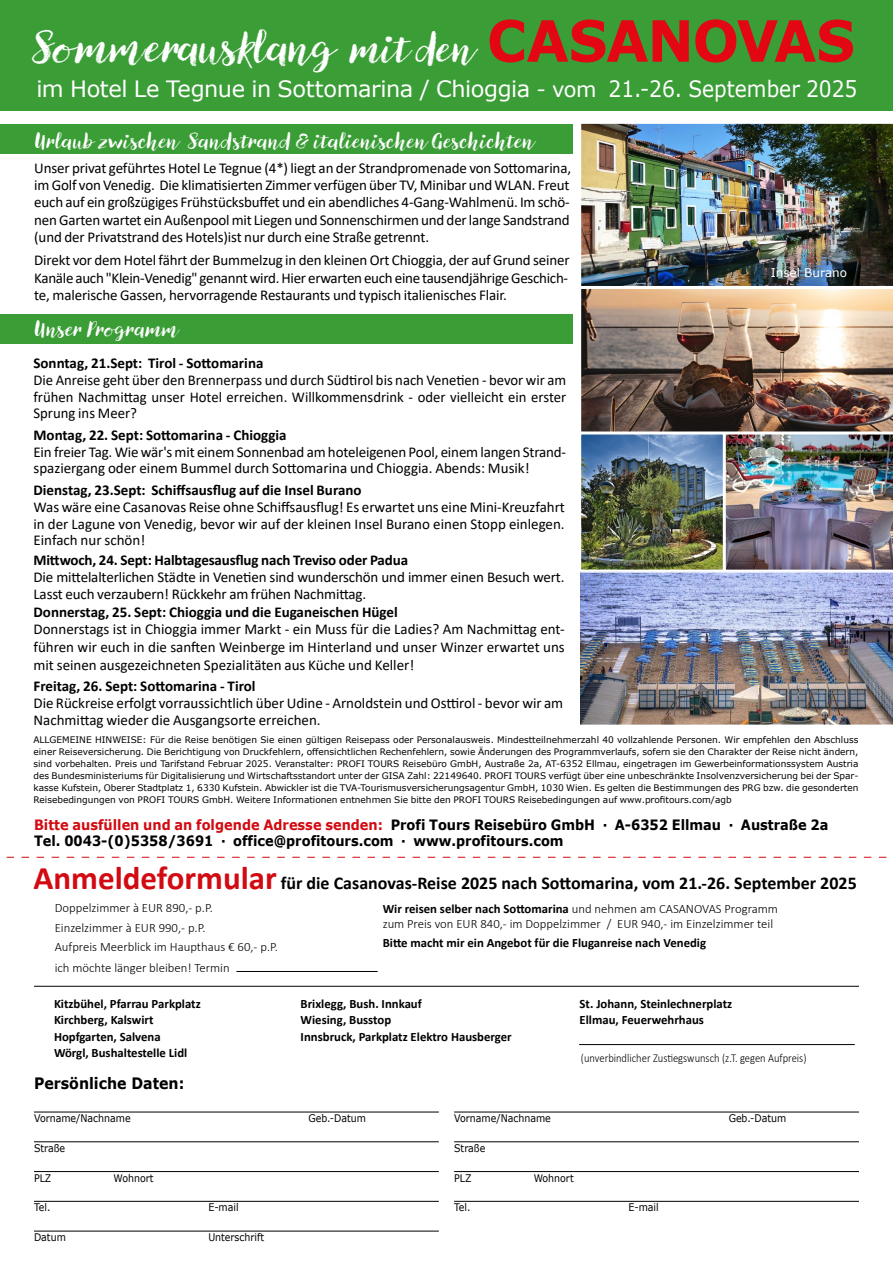
<style>
.page{position:relative;width:893px;height:1263px;background:#fff}
.page>*{position:absolute;margin:0;border:0;box-sizing:border-box;transform-origin:0 0}
.t1{font:43.5px "Canvas Script";letter-spacing:-.005em;color:#fff;scale:1.08 1}
.t2{font:22.5px "Verdana";letter-spacing:-.015em;color:#fff}
.t3{font:21px "Canvas Script";color:#fff;scale:1.08 1}
.t4{font:700 18px "Calibri";color:#000}
.t5{font:700 15.75px "Verdana";color:#000;scale:.9 1}
.t6{font:15px/17.2px "Calibri";letter-spacing:-.01em;color:#000;text-align:justify}
.t7{font:700 15px "Calibri";color:#000}
.t8{font:700 14.25px/16.5px "Verdana";color:#000;scale:.91 1}
.t9{font:700 12.75px/16.5px "Calibri";color:#000}
.t10{font:300 12.75px/19.2px "Calibri";color:#000}
.t11{font:300 12px "Calibri";color:#000;scale:.88 1}
.t12{font:12px "Verdana";color:#fff}
.t13{font:10.5px "Verdana";color:#000;scale:.9 1}
.t14{font:9px/12px "Verdana";color:#000;text-align:justify}
.s1{font-size:40.5px}
.s2{font-family:"Verdana";font-weight:700;font-size:57px;color:#e30613}
.s3{font-size:21px}
.s4{color:#d20a11}
.s5{font-size:33px;color:#d20a11}
.s6{font-weight:700}
</style>
<div class="page">
<div style="left:0;top:124px;width:572px;height:30px;background:#3a9d36"></div>
<div style="left:0;top:314px;width:572px;height:30px;background:#3a9d36"></div>
<div style="left:0;top:0;width:893px;height:110px;background:#3a9d36"></div>
<svg style="left:6px;top:857px;width:881px;height:1px"></svg>
<hr style="left:579px;top:1044px;width:276px;height:1px;background:#000">
<hr style="left:34px;top:1112px;width:405px;height:1px;background:#000">
<hr style="left:454px;top:1112px;width:405px;height:1px;background:#000">
<hr style="left:34px;top:1141px;width:405px;height:1px;background:#000">
<hr style="left:454px;top:1141px;width:405px;height:1px;background:#000">
<hr style="left:34px;top:1171px;width:405px;height:1px;background:#000">
<hr style="left:454px;top:1171px;width:405px;height:1px;background:#000">
<hr style="left:34px;top:1201px;width:405px;height:1px;background:#000">
<hr style="left:454px;top:1201px;width:405px;height:1px;background:#000">
<hr style="left:34px;top:1231px;width:405px;height:1px;background:#000">
<img style="left:581px;top:123px;width:312px;height:163px">
<img style="left:581px;top:289px;width:312px;height:143px">
<img style="left:725px;top:434px;width:168px;height:136px">
<img style="left:580px;top:571px;width:313px;height:154px">
<hr style="left:34px;top:986px;width:825px;height:1px;background:#000">
<svg style="left:702px;top:172px;width:11px;height:7px"></svg>
<img style="left:583px;top:436px;width:138px;height:132px">
<div style="left:580px;top:433px;width:144px;height:138px;border:2px solid #fff"></div>
<hr style="left:236px;top:971px;width:142px;height:1px;background:#000">
<h1 class="t1" style="left:34px;top:20px;width:762px">Sommerausklang <span class="s1">mit den</span> <span class="s2">CASANOVAS</span></h1>
<h2 class="t2" style="left:36px;top:73px;width:823px">im Hotel Le Tegnue in Sottomarina / Chioggia <span class="s3">- vom</span> 21.-26. September 2025</h2>
<h3 class="t3" style="left:35px;top:127px;width:464px">Urlaub zwischen Sandstrand &amp; italienischen Geschichten</h3>
<p class="t6" style="left:34px;top:159px;width:538px">Unser privat geführtes Hotel Le Tegnue (4*) liegt an der Strandpromenade von Sottomarina, im Golf von Venedig. Die klimatisierten Zimmer verfügen über TV, Minibar und WLAN. Freut euch auf ein großzügiges Frühstücksbuffet und ein abendliches 4-Gang-Wahlmenü. Im schö&shy;nen Garten wartet ein Außenpool mit Liegen und Sonnenschirmen und der lange Sandstrand (und der Privatstrand des Hotels)ist nur durch eine Straße getrennt.</p>
<p class="t6" style="left:34px;top:251px;width:537px">Direkt vor dem Hotel fährt der Bummelzug in den kleinen Ort Chioggia, der auf Grund seiner Kanäle auch "Klein-Venedig" genannt wird. Hier erwarten euch eine tausendjährige Geschich&shy;te, malerische Gassen, hervorragende Restaurants und typisch italienisches Flair.</p>
<h3 class="t3" style="left:35px;top:316px;width:137px">Unser Programm</h3>
<p class="t7" style="left:33px;top:352px;width:231px">Sonntag, 21.Sept: Tirol - Sottomarina</p>
<p class="t6" style="left:33px;top:371px;width:534px;line-height:16.5px">Die Anreise geht über den Brennerpass und durch Südtirol bis nach Venetien - bevor wir am frühen Nachmittag unser Hotel erreichen. Willkommensdrink - oder vielleicht ein erster Sprung ins Meer?</p>
<p class="t7" style="left:33px;top:424px;width:255px">Montag, 22. Sept: Sottomarina - Chioggia</p>
<p class="t6" style="left:33px;top:443px;width:534px;line-height:16.5px">Ein freier Tag. Wie wär's mit einem Sonnenbad am hoteleigenen Pool, einem langen Strand&shy;spaziergang oder einem Bummel durch Sottomarina und Chioggia. Abends: Musik!</p>
<p class="t7" style="left:33px;top:479px;width:330px">Dienstag, 23.Sept: Schiffsausflug auf die Insel Burano</p>
<p class="t6" style="left:33px;top:498px;width:533px;line-height:16.5px">Was wäre eine Casanovas Reise ohne Schiffsausflug! Es erwartet uns eine Mini-Kreuzfahrt in der Lagune von Venedig, bevor wir auf der kleinen Insel Burano einen Stopp einlegen.<br>Einfach nur schön!</p>
<p class="t7" style="left:33px;top:550px;width:376px">Mittwoch, 24. Sept: Halbtagesausflug nach Treviso oder Padua</p>
<p class="t6" style="left:33px;top:569px;width:533px;line-height:16.5px">Die mittelalterlichen Städte in Venetien sind wunderschön und immer einen Besuch wert.<br>Lasst euch verzaubern! Rückkehr am frühen Nachmittag.</p>
<p class="t7" style="left:33px;top:602px;width:366px">Donnerstag, 25. Sept: Chioggia und die Euganeischen Hügel</p>
<p class="t6" style="left:33px;top:620px;width:533px;line-height:18px">Donnerstags ist in Chioggia immer Markt - ein Muss für die Ladies? Am Nachmittag ent&shy;führen wir euch in die sanften Weinberge im Hinterland und unser Winzer erwartet uns mit seinen ausgezeichneten Spezialitäten aus Küche und Keller!</p>
<p class="t7" style="left:33px;top:675px;width:224px">Freitag, 26. Sept: Sottomarina - Tirol</p>
<p class="t6" style="left:33px;top:694px;width:531px">Die Rückreise erfolgt vorraussichtlich über Udine - Arnoldstein und Osttirol - bevor wir am<br>Nachmittag wieder die Ausgangsorte erreichen.</p>
<p class="t12" style="left:771px;top:264px;width:78px">Insel Burano</p>
<p class="t14" style="left:33px;top:733px;width:826px">ALLGEMEINE HINWEISE: Für die Reise benötigen Sie einen gültigen Reisepass oder Personalausweis. Mindestteilnehmerzahl 40 vollzahlende Personen. Wir empfehlen den Abschluss einer Reiseversicherung. Die Berichtigung von Druckfehlern, offensichtlichen Rechenfehlern, sowie Änderungen des Programmverlaufs, sofern sie den Charakter der Reise nicht ändern, sind vorbehalten. Preis und Tarifstand Februar 2025. Veranstalter: PROFI TOURS Reisebüro GmbH, Austraße 2a, AT-6352 Ellmau, eingetragen im Gewerbeinformationssystem Austria des Bundesministeriums für Digitalisierung und Wirtschaftsstandort unter der GISA Zahl: 22149640. PROFI TOURS verfügt über eine unbeschränkte Insolvenzversicherung bei der Spar&shy;kasse Kufstein, Oberer Stadtplatz 1, 6330 Kufstein. Abwickler ist die TVA-Tourismusversicherungsagentur GmbH, 1030 Wien. Es gelten die Bestimmungen des PRG bzw. die gesonderten Reisebedingungen von PROFI TOURS GmbH. Weitere Informationen entnehmen Sie bitte den PROFI TOURS Reisebedingungen auf www.profitours.com/agb</p>
<p class="t8" style="left:34px;top:816px;width:874px"><span class="s4">Bitte ausfüllen und an folgende Adresse senden:</span> Profi Tours Reisebüro GmbH · A-6352 Ellmau · Austraße 2a<br>Tel. 0043-(0)5358/3691 · office@profitours.com · www.profitours.com</p>
<p class="t4" style="left:34px;top:870px;width:825px"><span class="s5">Anmeldeformular</span> für die Casanovas-Reise 2025 nach Sottomarina, vom 21.-26. September 2025</p>
<p class="t10" style="left:55px;top:898px;width:225px">Doppelzimmer à EUR 890,- p.P.<br>Einzelzimmer à EUR 990,- p.P.<br>Aufpreis Meerblick im Haupthaus € 60,- p.P.</p>
<p class="t10" style="left:55px;top:958px;width:176px">ich möchte länger bleiben! Termin</p>
<p class="t10" style="left:383px;top:901px;width:397px;line-height:15px"><span class="s6">Wir reisen selber nach Sottomarina</span> und nehmen am CASANOVAS Programm zum Preis von EUR 840,- im Doppelzimmer / EUR 940,- im Einzelzimmer teil</p>
<p class="t9" style="left:383px;top:934px;width:325px">Bitte macht mir ein Angebot für die Fluganreise nach Venedig</p>
<p class="t9" style="left:54px;top:995px;width:148px">Kitzbühel, Pfarrau Parkplatz</p>
<p class="t9" style="left:301px;top:995px;width:123px">Brixlegg, Bush. Innkauf</p>
<p class="t9" style="left:54px;top:1011px;width:101px">Kirchberg, Kalswirt</p>
<p class="t9" style="left:301px;top:1011px;width:92px">Wiesing, Busstop</p>
<p class="t9" style="left:54px;top:1028px;width:108px">Hopfgarten, Salvena</p>
<p class="t9" style="left:301px;top:1028px;width:213px">Innsbruck, Parkplatz Elektro Hausberger</p>
<p class="t9" style="left:54px;top:1044px;width:135px">Wörgl, Bushaltestelle Lidl</p>
<p class="t5" style="left:34px;top:1072px;width:169px">Persönliche Daten:</p>
<p class="t13" style="left:34px;top:1111px;width:109px">Vorname/Nachname</p>
<p class="t13" style="left:309px;top:1111px;width:66px">Geb.-Datum</p>
<p class="t13" style="left:34px;top:1141px;width:36px">Straße</p>
<p class="t13" style="left:34px;top:1171px;width:21px">PLZ</p>
<p class="t13" style="left:114px;top:1171px;width:46px">Wohnort</p>
<p class="t13" style="left:34px;top:1200px;width:20px">Tel.</p>
<p class="t13" style="left:208px;top:1200px;width:35px">E-mail</p>
<p class="t13" style="left:34px;top:1230px;width:37px">Datum</p>
<p class="t13" style="left:208px;top:1230px;width:63px">Unterschrift</p>
<p class="t9" style="left:580px;top:995px;width:154px">St. Johann, Steinlechnerplatz<br>Ellmau, Feuerwehrhaus</p>
<p class="t11" style="left:581px;top:1050px;width:258px">(unverbindlicher Zustiegswunsch (z.T. gegen Aufpreis)</p>
<p class="t13" style="left:454px;top:1111px;width:109px">Vorname/Nachname</p>
<p class="t13" style="left:729px;top:1111px;width:66px">Geb.-Datum</p>
<p class="t13" style="left:454px;top:1141px;width:36px">Straße</p>
<p class="t13" style="left:454px;top:1171px;width:21px">PLZ</p>
<p class="t13" style="left:534px;top:1171px;width:46px">Wohnort</p>
<p class="t13" style="left:454px;top:1200px;width:20px">Tel.</p>
<p class="t13" style="left:628px;top:1200px;width:35px">E-mail</p>
</div>
